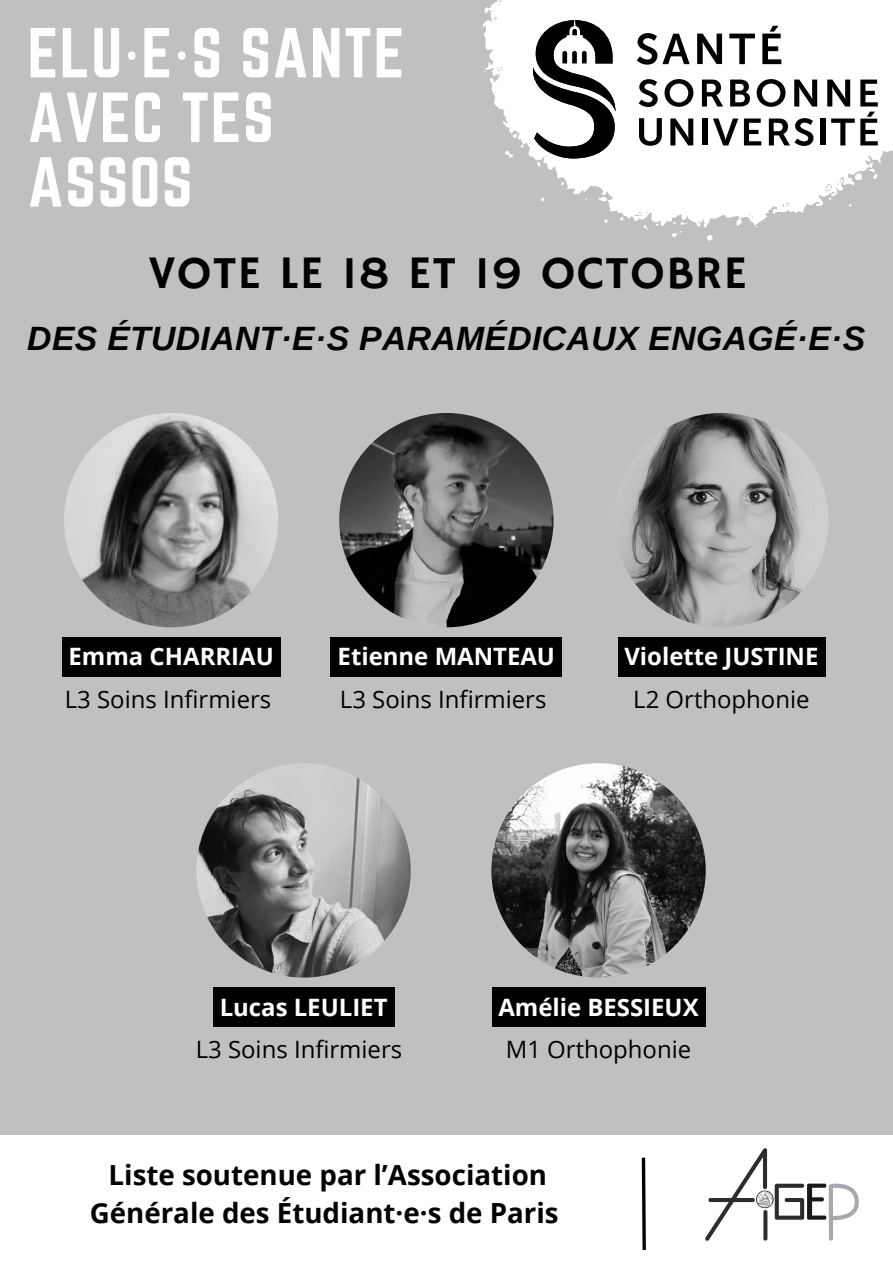
<style>
.page{position:relative;width:893px;height:1264px;background:#fff}
.page>*{position:absolute;margin:0;border:0;box-sizing:border-box;transform-origin:0 0}
.t1{font:61.95px/64.7px "Norwester";letter-spacing:.02em;color:#fff}
.t2{font:46.5px "Hammersmith One";letter-spacing:.03em;color:#000}
.t3{font:italic 700 33.75px "Arimo";letter-spacing:.01em;color:#000}
.t4{font:700 27.75px/38.2px "Open Sans";color:#000;text-align:center}
.t5{font:24px "Open Sans";color:#000}
.t6{font:700 24px "Open Sans";color:#fff}
.s1{font-family:"Noto Sans"}
</style>
<div class="page">
<div style="left:0;top:0;width:892px;height:1262px;background:#c0c0c0"></div>
<div style="left:0;top:1135px;width:892px;height:127px;background:#fff"></div>
<svg style="left:641px;top:1157px;width:5px;height:93px"></svg>
<img style="left:705px;top:1148px;width:153px;height:92px">
<svg style="left:483px;top:0;width:409px;height:241px;fill:#fff"></svg>
<svg style="left:636px;top:33px;width:53px;height:32px;background:#999"></svg>
<svg style="left:697px;top:34px;width:25px;height:30px"></svg>
<svg style="left:729px;top:34px;width:26px;height:30px"></svg>
<svg style="left:762px;top:26px;width:19px;height:38px"></svg>
<svg style="left:532px;top:20px;width:85px;height:138px;background:#8b8b8b"></svg>
<svg style="left:638px;top:79px;width:19px;height:28px"></svg>
<svg style="left:664px;top:79px;width:29px;height:28px"></svg>
<svg style="left:701px;top:80px;width:22px;height:26px"></svg>
<svg style="left:730px;top:80px;width:20px;height:26px"></svg>
<svg style="left:756px;top:79px;width:29px;height:28px"></svg>
<svg style="left:794px;top:80px;width:23px;height:26px"></svg>
<svg style="left:827px;top:80px;width:23px;height:26px"></svg>
<svg style="left:860px;top:80px;width:17px;height:26px"></svg>
<svg style="left:639px;top:118px;width:22px;height:28px"></svg>
<svg style="left:670px;top:118px;width:23px;height:27px"></svg>
<div style="left:702px;top:118px;width:5px;height:27px;background:#000"></div>
<svg style="left:713px;top:118px;width:48px;height:27px"></svg>
<svg style="left:768px;top:118px;width:45px;height:28px"></svg>
<div style="left:820px;top:118px;width:5px;height:27px;background:#000"></div>
<svg style="left:831px;top:118px;width:23px;height:27px"></svg>
<svg style="left:860px;top:112px;width:17px;height:33px"></svg>
<img style="left:196px;top:763px;width:215px;height:214px">
<div style="left:213px;top:987px;width:181px;height:40px;background:#000"></div>
<img style="left:339px;top:413px;width:214px;height:214px">
<div style="left:331px;top:637px;width:231px;height:39px;background:#000"></div>
<img style="left:491px;top:763px;width:214px;height:214px">
<div style="left:491px;top:987px;width:214px;height:40px;background:#000"></div>
<img style="left:64px;top:413px;width:214px;height:214px">
<div style="left:62px;top:637px;width:219px;height:39px;background:#000"></div>
<img style="left:625px;top:413px;width:203px;height:214px">
<div style="left:617px;top:637px;width:208px;height:39px;background:#000"></div>
<p class="t1" style="left:28px;top:20px;width:378px">ELU<span class="s1">·</span>E<span class="s1">·</span>S SANTE<br>AVEC TES<br>ASSOS</p>
<p class="t2" style="left:148px;top:246px;width:600px">VOTE LE 18 ET 19 OCTOBRE</p>
<p class="t3" style="left:27px;top:319px;width:839px">DES ÉTUDIANT·E·S PARAMÉDICAUX ENGAGÉ·E·S</p>
<p class="t6" style="left:68px;top:639px;width:207px">Emma CHARRIAU</p>
<p class="t5" style="left:65px;top:682px;width:208px">L3 Soins Infirmiers</p>
<p class="t6" style="left:337px;top:639px;width:219px">Etienne MANTEAU</p>
<p class="t5" style="left:340px;top:682px;width:208px">L3 Soins Infirmiers</p>
<p class="t6" style="left:624px;top:639px;width:196px">Violette JUSTINE</p>
<p class="t5" style="left:633px;top:682px;width:178px">L2 Orthophonie</p>
<p class="t6" style="left:220px;top:990px;width:169px">Lucas LEULIET</p>
<p class="t6" style="left:498px;top:990px;width:202px">Amélie BESSIEUX</p>
<p class="t5" style="left:196px;top:1032px;width:208px">L3 Soins Infirmiers</p>
<p class="t5" style="left:505px;top:1032px;width:187px">M1 Orthophonie</p>
<p class="t4" style="left:90px;top:1154px;width:470px">Liste soutenue par l’Association<br>Générale des Étudiant·e·s de Paris</p>
</div>
